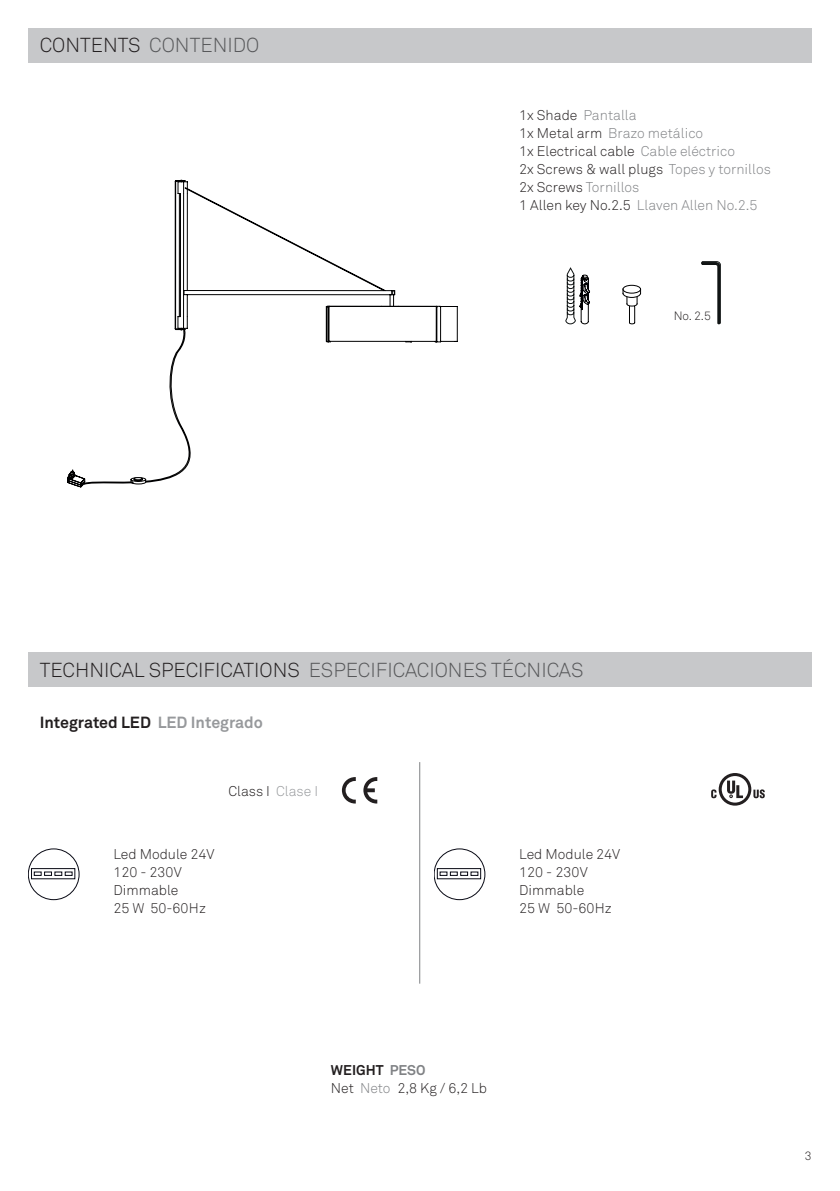
<style>
.page{position:relative;width:840px;height:1191px;background:#fff}
.page>*{position:absolute;margin:0;border:0;box-sizing:border-box;transform-origin:0 0}
.t1{font:300 20px "Akkurat Pro";color:#57585a}
.t2{font:700 16px "Akkurat Pro";color:#231f20}
.t3{font:300 14px/18px "Akkurat Pro";color:#808285}
.t4{font:300 14px/18px "Akkurat Pro";color:#231f20}
.t5{font:300 12px "Akkurat Pro";color:#231f20}
.s1{color:#231f20}
.s2{color:#97999c}
.s3{font-weight:700}
.s4{font-weight:700;color:#808285}
.s5{color:#808285}
</style>
<div class="page">
<div style="left:28px;top:28px;width:783px;height:34px;background:#c7c8ca"></div>
<div style="left:28px;top:653px;width:783px;height:34px;background:#c7c8ca"></div>
<svg style="left:342px;top:777px;width:13px;height:26px"></svg>
<svg style="left:363px;top:777px;width:14px;height:26px"></svg>
<hr style="left:419px;top:762px;width:1px;height:221px;background:#808285">
<svg style="left:711px;top:773px;width:53px;height:32px"></svg>
<div style="left:28px;top:848px;width:51px;height:51px;border:1px solid #080914;border-radius:50%"></div>
<svg style="left:31px;top:868px;width:44px;height:11px"></svg>
<div style="left:434px;top:848px;width:51px;height:51px;border:1px solid #080914;border-radius:50%"></div>
<svg style="left:437px;top:868px;width:43px;height:11px"></svg>
<svg style="left:395px;top:290px;width:62px;height:52px"></svg>
<svg style="left:67px;top:180px;width:328px;height:308px"></svg>
<svg style="left:701px;top:261px;width:19px;height:63px"></svg>
<svg style="left:565px;top:267px;width:24px;height:57px"></svg>
<div style="left:622px;top:285px;width:18px;height:8px;border:1px solid #000001;border-radius:50%"></div>
<svg style="left:622px;top:288px;width:18px;height:36px"></svg>
<h1 class="t1" style="left:40px;top:33px;width:221px"><span class="s1">CONTENTS</span> CONTENIDO</h1>
<p class="t3" style="left:519px;top:106px;width:253px"><span class="s1">1x Shade</span> Pantalla<br><span class="s1">1x Metal arm</span> Brazo metálico<br><span class="s1">1x Electrical cable</span> Cable eléctrico<br><span class="s1">2x Screws &amp; wall plugs</span> Topes y tornillos<br><span class="s1">2x Screws</span> Tornillos<br><span class="s1">1 Allen key No.2.5</span> Llaven Allen No.2.5</p>
<p class="t5" style="left:673px;top:309px;width:39px">No. 2.5</p>
<h1 class="t1" style="left:40px;top:658px;width:545px"><span class="s1">TECHNICAL SPECIFICATIONS</span> ESPECIFICACIONES TÉCNICAS</h1>
<p class="t2" style="left:40px;top:712px;width:225px">Integrated LED <span class="s2">LED Integrado</span></p>
<p class="t4" style="left:228px;top:781px;width:91px">Class I <span class="s2">Clase I</span></p>
<p class="t4" style="left:113px;top:844px;width:102px">Led Module 24V<br>120 - 230V<br>Dimmable<br>25 W 50-60Hz</p>
<p class="t4" style="left:519px;top:844px;width:102px">Led Module 24V<br>120 - 230V<br>Dimmable<br>25 W 50-60Hz</p>
<p class="t4" style="left:331px;top:1060px;width:157px"><span class="s3">WEIGHT</span> <span class="s4">PESO<br></span>Net <span class="s5">Neto</span> 2,8 Kg / 6,2 Lb</p>
<p class="t5" style="left:804px;top:1148px;width:8px">3</p>
</div>
